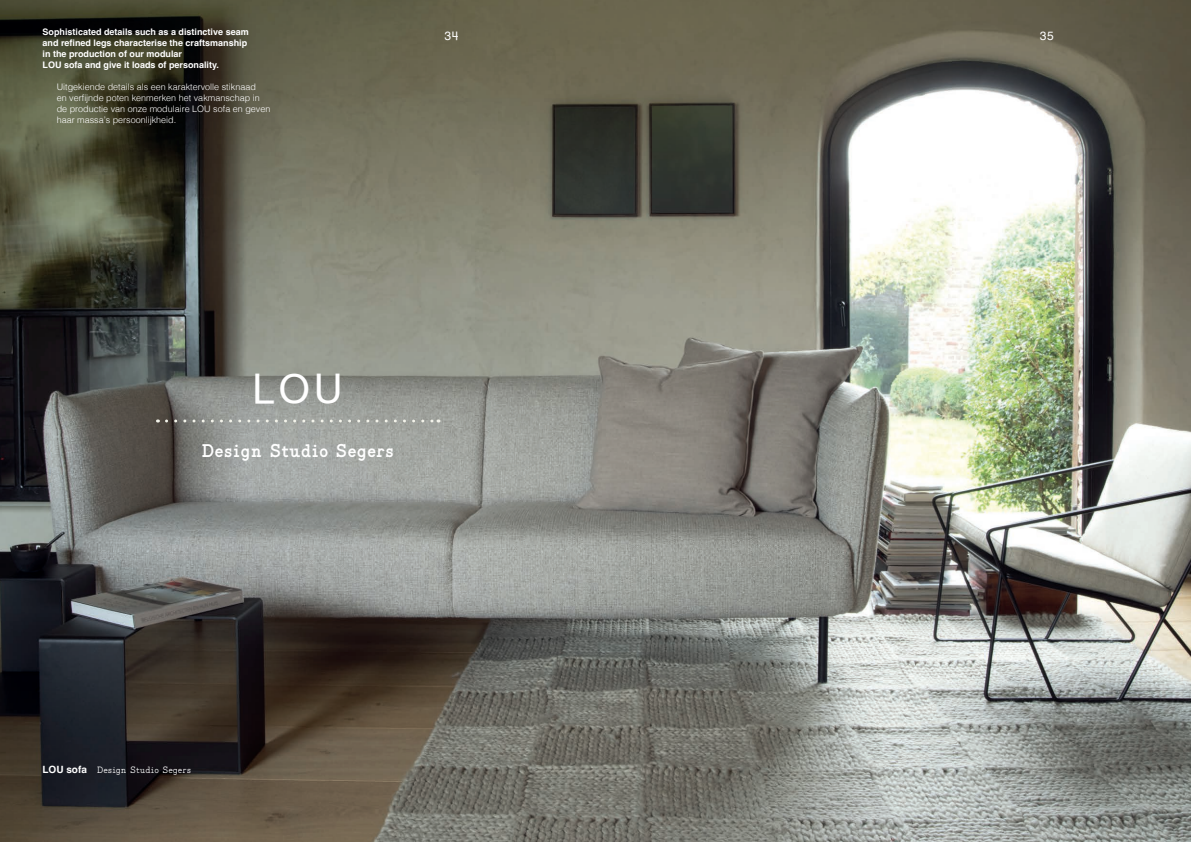
<style>
.page{position:relative;width:1191px;height:842px;background:#fff}
.page>*{position:absolute;margin:0;border:0;box-sizing:border-box;transform-origin:0 0}
.t1{font:40px "Helvetica Textbook LT";color:#fff}
.t2{font:700 20px "Generell TW";color:#fff}
.t3{font:12px "Helvetica Textbook LT";color:#fff}
.t4{font:10px "Generell TW";color:#fff}
.t5{font:300 9px/11px "Helvetica";color:#fff}
.t6{font:700 9px/11px "Helvetica";color:#fff}
.s1{font-family:"Helvetica";font-weight:700}
</style>
<div class="page">
<img style="left:0;top:0;width:1191px;height:842px">
<svg style="left:166px;top:419px;width:273px;height:3px"></svg>
<p class="t6" style="left:43px;top:27px;width:208px">Sophisticated details such as a distinctive seam and refined legs characterise the craftsmanship in the production of our modular<br>LOU sofa and give it loads of personality.</p>
<p class="t5" style="left:57px;top:81px;width:215px">Uitgekiende details als een karaktervolle stiknaad<br>en verfijnde poten kenmerken het vakmanschap in de productie van onze modulaire LOU sofa en geven haar massa’s persoonlijkheid.</p>
<h3 class="t3" style="left:444px;top:28px;width:15px">34</h3>
<h3 class="t3" style="left:1040px;top:28px;width:15px">35</h3>
<h1 class="t1" style="left:253px;top:365px;width:92px">LOU</h1>
<h2 class="t2" style="left:201px;top:440px;width:194px">Design Studio Segers</h2>
<p class="t4" style="left:43px;top:765px;width:150px"><span class="s1">LOU sofa</span> Design Studio Segers</p>
</div>
